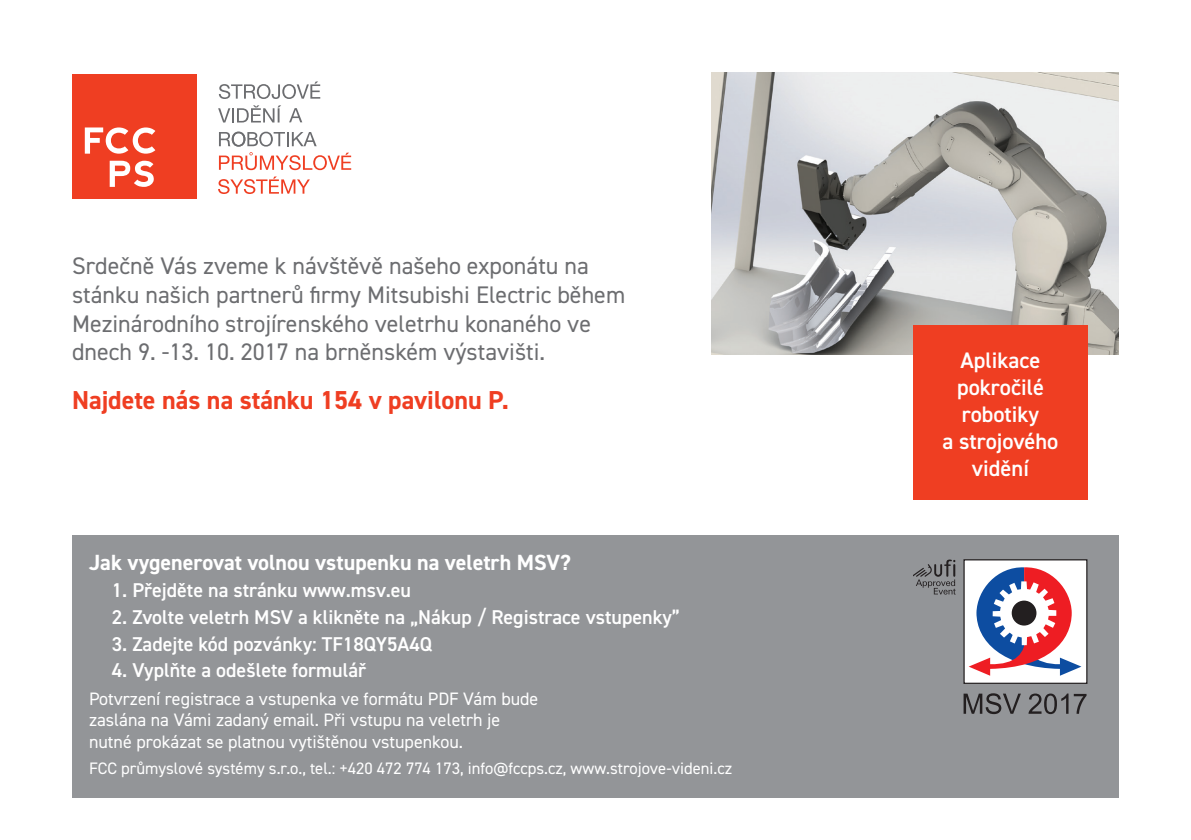
<style>
.page{position:relative;width:1191px;height:840px;background:#fff}
.page>*{position:absolute;margin:0;border:0;box-sizing:border-box;transform-origin:0 0}
.t1{font:700 26px "DIN2014";color:#ef3e22}
.t2{font:24px/28.8px "DIN2014";color:#6c6d70}
.t3{font:600 22.4px/27px "DIN2014";color:#fff;text-align:center}
.t4{font:700 22px "DIN2014";color:#fff}
.t5{font:600 20px "DIN2014";color:#fff}
.t6{font:18px "DIN2014";color:#fff}
.t7{font:16.6px "DIN2014";color:#fff}
</style>
<div class="page">
<svg style="left:219px;top:152px;width:132px;height:18px"></svg>
<svg style="left:218px;top:176px;width:92px;height:18px"></svg>
<div style="left:72px;top:75px;width:124px;height:124px;background:#ef3e22"></div>
<svg style="left:85px;top:127px;width:70px;height:26px"></svg>
<svg style="left:110px;top:161px;width:44px;height:26px"></svg>
<svg style="left:219px;top:81px;width:101px;height:18px"></svg>
<svg style="left:218px;top:105px;width:63px;height:17px"></svg>
<svg style="left:289px;top:108px;width:13px;height:14px"></svg>
<svg style="left:219px;top:132px;width:98px;height:14px"></svg>
<div style="left:72px;top:535px;width:1047px;height:262px;background:#939598"></div>
<img style="left:712px;top:72px;width:407px;height:282px">
<div style="left:913px;top:325px;width:174px;height:175px;background:#ef3e22"></div>
<div style="left:964px;top:559px;width:122px;height:124px;background:#fff"></div>
<div style="left:963px;top:559px;width:124px;height:124px;border:1px solid #231f20"></div>
<svg style="left:968px;top:567px;width:113px;height:108px"></svg>
<div style="left:1011px;top:600px;width:25px;height:25px;background:#231f20;border-radius:50%"></div>
<svg style="left:963px;top:693px;width:58px;height:20px"></svg>
<svg style="left:1028px;top:693px;width:58px;height:20px"></svg>
<svg style="left:913px;top:559px;width:42px;height:35px"></svg>
<p class="t2" style="left:72px;top:251px;width:555px">Srdečně Vás zveme k návštěvě našeho exponátu na stánku našich partnerů firmy Mitsubishi Electric během Mezinárodního strojírenského veletrhu konaného ve dnech 9. -13. 10. 2017 na brněnském výstavišti.</p>
<p class="t1" style="left:72px;top:382px;width:438px">Najdete nás na stánku 154 v pavilonu P.</p>
<p class="t4" style="left:89px;top:547px;width:483px">Jak vygenerovat volnou vstupenku na veletrh MSV?</p>
<p class="t5" style="left:112px;top:576px;width:301px">1. Přejděte na stránku www.msv.eu</p>
<p class="t5" style="left:112px;top:603px;width:570px">2. Zvolte veletrh MSV a klikněte na „Nákup / Registrace vstupenky”</p>
<p class="t5" style="left:112px;top:630px;width:322px">3. Zadejte kód pozvánky: TF18QY5A4Q</p>
<p class="t5" style="left:112px;top:657px;width:256px">4. Vyplňte a odešlete formulář</p>
<p class="t6" style="left:89px;top:686px;width:451px">Potvrzení registrace a vstupenka ve formátu PDF Vám bude</p>
<p class="t6" style="left:89px;top:708px;width:413px">zaslána na Vámi zadaný email. Při vstupu na veletrh je</p>
<p class="t6" style="left:89px;top:730px;width:375px">nutné prokázat se platnou vytištěnou vstupenkou.</p>
<p class="t7" style="left:89px;top:757px;width:644px">FCC průmyslové systémy s.r.o., tel.: +420 472 774 173, info@fccps.cz, www.strojove-videni.cz</p>
<p class="t3" style="left:942px;top:346px;width:117px">Aplikace pokročilé robotiky<br>a strojového vidění</p>
</div>
